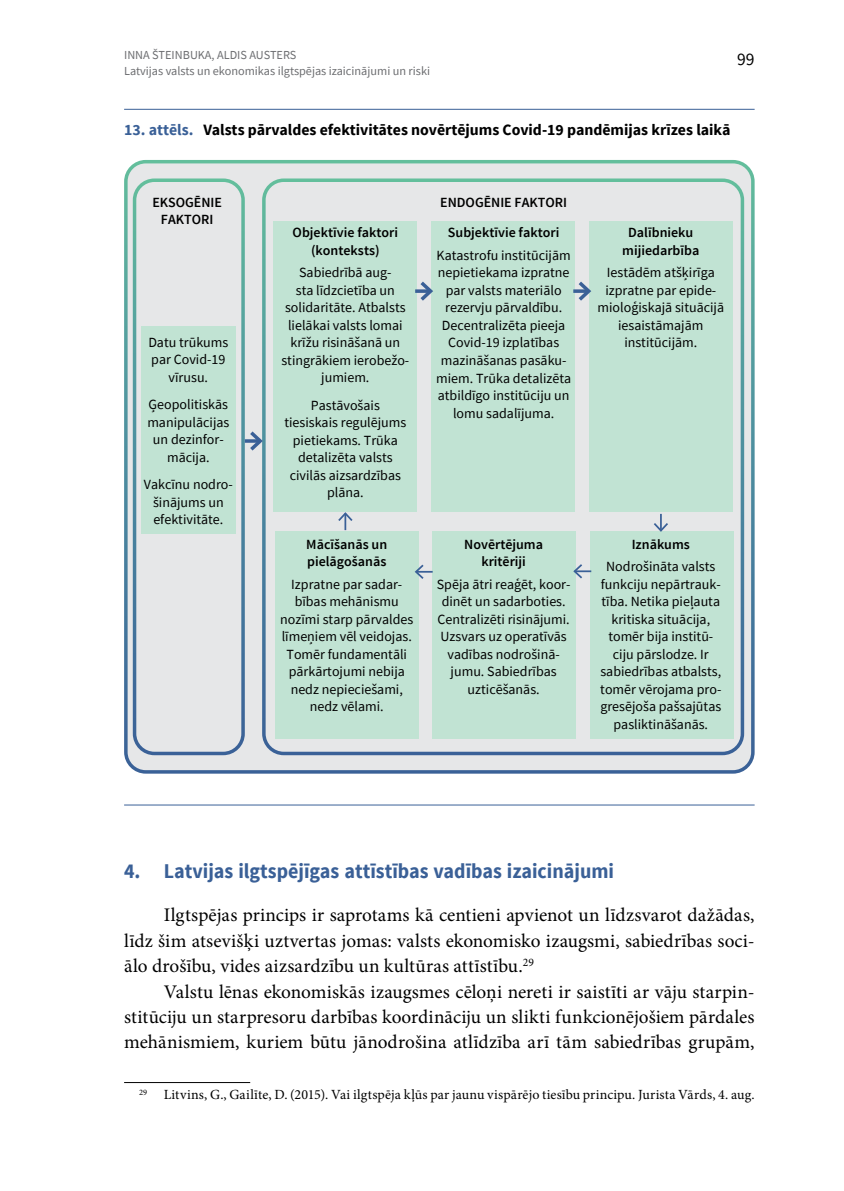
<style>
.page{position:relative;width:844px;height:1191px;background:#fff}
.page>*{position:absolute;margin:0;border:0;box-sizing:border-box;transform-origin:0 0}
._1_virsraksts{font:700 21px "Source Sans Pro";color:#3a6097;scale:.95 1}
.pamats{font:19.25px/25.4px "Minion Pro";letter-spacing:.01em;color:#000;text-align:justify}
.t1{font:17.5px "Source Sans Pro";color:#000}
.attels_paraksts{font:700 15.75px "Source Sans Pro";color:#000}
.shema{font:14px/17.5px "Source Sans Pro";color:#000;text-align:center}
.shema_bold{font:600 14px/17.5px "Source Sans Pro";color:#000;text-align:center}
.shema_bold-2{font:14px/17.5px "Source Sans Pro";color:#000;text-align:center}
.Zemsvītra{font:14px "Minion Pro";letter-spacing:.01em;color:#000}
.tabula_pamats{font:600 14px/17.5px "Source Sans Pro";color:#000;text-align:center}
.t2{font:12.25px/15.8px "Source Sans Pro";color:#6d6e71}
.s1{color:#3a6097}
</style>
<div class="page">
<hr style="left:124px;top:1082px;width:126px;height:1px;background:#000">
<hr style="left:124px;top:109px;width:630px;height:1px;background:#3a6097">
<div style="left:126px;top:162px;width:626px;height:610px;background:#e6e7e8;border-radius:20px"></div>
<div style="left:124px;top:160px;width:630px;height:613px;border:4px solid #fff;border-radius:20px"></div>
<div style="left:133px;top:178px;width:112px;height:577px;border:4px solid #fff;border-radius:20px"></div>
<div style="left:141px;top:326px;width:95px;height:207px;background:#c1e3d3"></div>
<div style="left:262px;top:178px;width:482px;height:577px;border:4px solid #fff;border-radius:20px"></div>
<div style="left:273px;top:221px;width:144px;height:291px;background:#c1e3d3"></div>
<div style="left:431px;top:221px;width:144px;height:291px;background:#c1e3d3"></div>
<div style="left:588px;top:221px;width:144px;height:291px;background:#c1e3d3"></div>
<svg style="left:416px;top:281px;width:17px;height:20px"></svg>
<svg style="left:246px;top:428px;width:19px;height:26px"></svg>
<svg style="left:574px;top:278px;width:17px;height:26px"></svg>
<div style="left:275px;top:531px;width:143px;height:208px;background:#c1e3d3"></div>
<div style="left:432px;top:532px;width:144px;height:207px;background:#c1e3d3"></div>
<div style="left:590px;top:532px;width:143px;height:207px;background:#c1e3d3"></div>
<svg style="left:338px;top:512px;width:15px;height:18px"></svg>
<svg style="left:651px;top:514px;width:18px;height:18px"></svg>
<svg style="left:573px;top:564px;width:18px;height:15px"></svg>
<svg style="left:414px;top:563px;width:18px;height:18px"></svg>
<hr style="left:124px;top:804px;width:630px;height:1px;background:#3a6097">
<p class="t2" style="left:124px;top:47px;width:307px">Inna Štei nbuka, Aldis Austers<br>Latvijas valsts un ekonomikas ilgtspējas izaicinājumi un riski</p>
<p class="t1" style="left:737px;top:48px;width:19px">99</p>
<p class="attels_paraksts" style="left:124px;top:119px;width:607px"><span class="s1">13. attēls.</span> Valsts pārvaldes efektivitātes novērtējums Covid-19 pandēmijas krīzes laikā</p>
<p class="tabula_pamats" style="left:152px;top:194px;width:71px">EKSOGĒNIE<br>FAKTORI</p>
<p class="shema_bold-2" style="left:148px;top:333px;width:82px">Datu trūkums par Covid-19 vīrusu.</p>
<p class="shema_bold-2" style="left:147px;top:396px;width:83px">Ģeopolitiskās manipulācijas un dezinfor&shy;mācija.</p>
<p class="shema_bold-2" style="left:144px;top:476px;width:90px">Vakcīnu nodro&shy;šinājums un efektivitāte.</p>
<p class="shema_bold" style="left:292px;top:224px;width:107px">Objektīvie faktori</p>
<p class="shema_bold" style="left:311px;top:242px;width:70px">(konteksts)</p>
<p class="shema" style="left:281px;top:264px;width:129px">Sabiedrībā aug-<br>sta līdzcietība un solidaritāte. Atbalsts lielākai valsts lomai krīžu risināšanā un stingrākiem ierobežo&shy;jumiem.</p>
<p class="shema" style="left:284px;top:396px;width:123px">Pastāvošais tiesiskais regulējums pietiekams. Trūka detalizēta valsts civilās aizsardzības plāna.</p>
<p class="shema_bold" style="left:306px;top:536px;width:82px;text-align:left">Mācīšanās un pielāgošanās</p>
<p class="shema" style="left:280px;top:575px;width:134px">Izpratne par sadar&shy;bības mehānismu nozīmi starp pārvaldes līmeņiem vēl veidojas.<br>Tomēr fundamentāli pārkārtojumi nebija nedz nepieciešami, nedz vēlami.</p>
<p class="shema_bold" style="left:440px;top:194px;width:128px">ENDOGĒNIE FAKTORI</p>
<p class="shema_bold" style="left:448px;top:224px;width:113px">Subjektīvie faktori</p>
<p class="shema" style="left:436px;top:246px;width:136px">Katastrofu institūcijām nepietiekama izpratne par valsts materiālo rezervju pārvaldību.<br>Decentralizēta pieeja<br>Covid-19 izplatības mazināšanas pasāku&shy;miem. Trūka detalizēta atbildīgo institūciju un lomu sadalījuma.</p>
<p class="shema_bold" style="left:464px;top:536px;width:80px">Novērtējuma kritēriji</p>
<p class="shema" style="left:436px;top:575px;width:135px">Spēja ātri reaģēt, koor&shy;dinēt un sadarboties.<br>Centralizēti risinājumi.<br>Uzsvars uz operatīvās vadības nodrošinā&shy;jumu. Sabiedrības uzticēšanās.</p>
<p class="shema_bold" style="left:622px;top:224px;width:79px">Dalībnieku mijiedarbība</p>
<p class="shema" style="left:597px;top:264px;width:128px">Iestādēm atšķirīga izpratne par epide&shy;mioloģiskajā situācijā iesaistāmajām institūcijām.</p>
<p class="shema_bold" style="left:631px;top:536px;width:60px">Iznākums</p>
<p class="shema" style="left:600px;top:558px;width:122px">Nodrošināta valsts funkciju nepārtrauk&shy;tība. Netika pieļauta kritiska situācija, tomēr bija institū&shy;ciju pārslodze. Ir sabiedrības atbalsts, tomēr vērojama pro&shy;gresējoša pašsajūtas pasliktināšanās.</p>
<p class="_1_virsraksts" style="left:124px;top:857px;width:517px">4. Latvijas ilgtspējīgas attīstības vadības izaicinājumi</p>
<p class="pamats" style="left:124px;top:902px;width:632px;text-indent:40px">Ilgtspējas princips ir saprotams kā centieni apvienot un līdzsvarot dažādas, līdz šim atsevišķi uztvertas jomas: valsts ekonomisko izaugsmi, sabiedrības soci&shy;ālo drošību, vides aizsardzību un kultūras attīstību.<sup>29</sup></p>
<p class="pamats" style="left:124px;top:979px;width:632px;text-indent:40px">Valstu lēnas ekonomiskās izaugsmes cēloņi nereti ir saistīti ar vāju starpin&shy;stitūciju un starpresoru darbības koordināciju un slikti funkcionējošiem pārdales mehānismiem, kuriem būtu jānodrošina atlīdzība arī tām sabiedrības grupām,</p>
<p class="Zemsvītra" style="left:139px;top:1085px;width:617px"><sup>29</sup> Litvins, G., Gailīte, D. (2015). Vai ilgtspēja kļūs par jaunu vispārējo tiesību principu. Jurista Vārds, 4. aug.</p>
</div>
